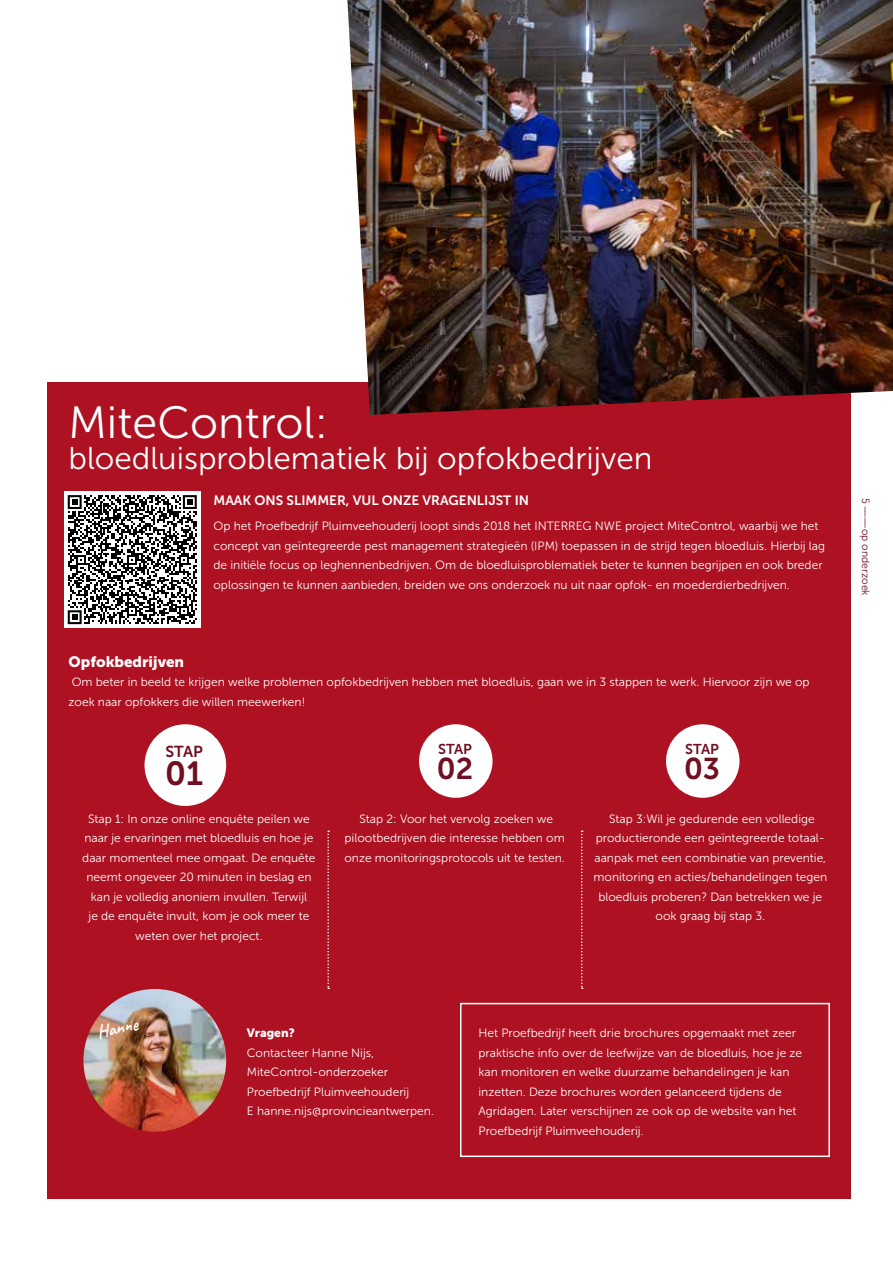
<style>
.page{position:relative;width:893px;height:1263px;background:#fff}
.page>*{position:absolute;margin:0;border:0;box-sizing:border-box;transform-origin:0 0}
.t1{font:45px "Museo Sans 300";color:#fff}
.t2{font:33.3px "Museo Sans 700";color:#710e20}
.t3{font:31.5px "Museo Sans 300";color:#fff}
.t4{font:30px "Museo Sans 700";color:#710e20}
.t5{font:700 18px "Caveat";color:#fff}
.t6{font:15.9px "Museo Sans 700";color:#710e20}
.t7{font:15px "Museo Sans 900";color:#fff}
.t8{font:14.25px "Museo Sans 700";color:#710e20}
.t9{font:13.5px "Museo Sans 700";color:#fff}
.t10{font:12px/19.5px "Museo Sans 300";color:#fff}
.t11{font:12px "Museo Sans 900";color:#fff}
.t12{font:10.5px "Museo Sans 300";color:#710e20}
</style>
<div class="page">
<hr style="left:0;top:1050px;width:893px;height:2px;background:#000">
<div style="left:47px;top:383px;width:803px;height:816px;background:#ae1122"></div>
<div style="left:145px;top:724px;width:81px;height:82px;background:#fff;border-radius:50%"></div>
<img style="left:83px;top:989px;width:143px;height:143px;border-radius:71px">
<div style="left:64px;top:491px;width:137px;height:137px;background:#fff"></div>
<svg style="left:68px;top:495px;width:129px;height:129px"></svg>
<div style="left:419px;top:724px;width:74px;height:74px;background:#fff;border-radius:50%"></div>
<div style="left:666px;top:724px;width:73px;height:74px;background:#fff;border-radius:50%"></div>
<svg style="left:327px;top:830px;width:2px;height:159px"></svg>
<svg style="left:581px;top:830px;width:2px;height:159px"></svg>
<img style="left:347px;top:0;width:546px;height:415px">
<div style="left:460px;top:1003px;width:370px;height:154px;border:2px solid #fff"></div>
<h1 class="t1" style="left:69px;top:398px;width:261px">MiteControl:</h1>
<h3 class="t3" style="left:69px;top:441px;width:585px">bloedluisproblematiek bij opfokbedrijven</h3>
<p class="t9" style="left:213px;top:493px;width:317px">MAAK ONS SLIMMER, VUL ONZE VRAGENLIJST IN</p>
<p class="t10" style="left:213px;top:516px;width:613px">Op het Proefbedrijf Pluimveehouderij loopt sinds 2018 het INTERREG NWE project MiteControl, waarbij we het concept van geïntegreerde pest management strategieën (IPM) toepassen in de strijd tegen bloedluis. Hierbij lag de initiële focus op leghennenbedrijven. Om de bloedluisproblematiek beter te kunnen begrijpen en ook breder oplossingen te kunnen aanbieden, breiden we ons onderzoek nu uit naar opfok- en moederdierbedrijven.</p>
<p class="t7" style="left:69px;top:653px;width:117px">Opfokbedrijven</p>
<p class="t10" style="left:69px;top:672px;width:743px">Om beter in beeld te krijgen welke problemen opfokbedrijven hebben met bloedluis, gaan we in 3 stappen te werk. Hiervoor zijn we op zoek naar opfokkers die willen meewerken!</p>
<h3 class="t6" style="left:166px;top:742px;width:39px">STAP</h3>
<h2 class="t2" style="left:165px;top:755px;width:39px">01</h2>
<p class="t8" style="left:438px;top:741px;width:35px">STAP</p>
<h3 class="t4" style="left:437px;top:752px;width:38px">02</h3>
<p class="t8" style="left:685px;top:741px;width:35px">STAP</p>
<h3 class="t4" style="left:684px;top:752px;width:38px">03</h3>
<p class="t10" style="left:82px;top:809px;width:235px;text-align:center">Stap 1: In onze online enquête peilen we naar je ervaringen met bloedluis en hoe je daar momenteel mee omgaat. De enquête neemt ongeveer 20 minuten in beslag en kan je volledig anoniem invullen. Terwijl<br>je de enquête invult, kom je ook meer te weten over het project.</p>
<p class="t10" style="left:344px;top:809px;width:222px;text-align:center">Stap 2: Voor het vervolg zoeken we pilootbedrijven die interesse hebben om onze monitoringsprotocols uit te testen.</p>
<p class="t10" style="left:593px;top:809px;width:235px;text-align:center">Stap 3:Wil je gedurende een volledige productieronde een geïntegreerde totaal&shy;aanpak met een combinatie van preventie, monitoring en acties/behandelingen tegen bloedluis proberen? Dan betrekken we je ook graag bij stap 3.</p>
<h3 class="t5" style="left:95px;top:1021px;width:42px;rotate:-12deg">Hanne</h3>
<p class="t10" style="left:478px;top:1023px;width:325px">Het Proefbedrijf heeft drie brochures opgemaakt met zeer praktische info over de leefwijze van de bloedluis, hoe je ze kan monitoren en welke duurzame behandelingen je kan inzetten. Deze brochures worden gelanceerd tijdens de Agridagen. Later verschijnen ze ook op de website van het Proefbedrijf Pluimveehouderij.</p>
<p class="t11" style="left:247px;top:1026px;width:49px">Vragen?</p>
<p class="t10" style="left:247px;top:1043px;width:189px">Contacteer Hanne Nijs,<br>MiteControl-onderzoeker<br>Proefbedrijf Pluimveehouderij<br>E hanne.nijs@provincieantwerpen.</p>
<p class="t12" style="left:871px;top:497px;width:100px;rotate:90deg">5 −−−− op onderzoek</p>
</div>
